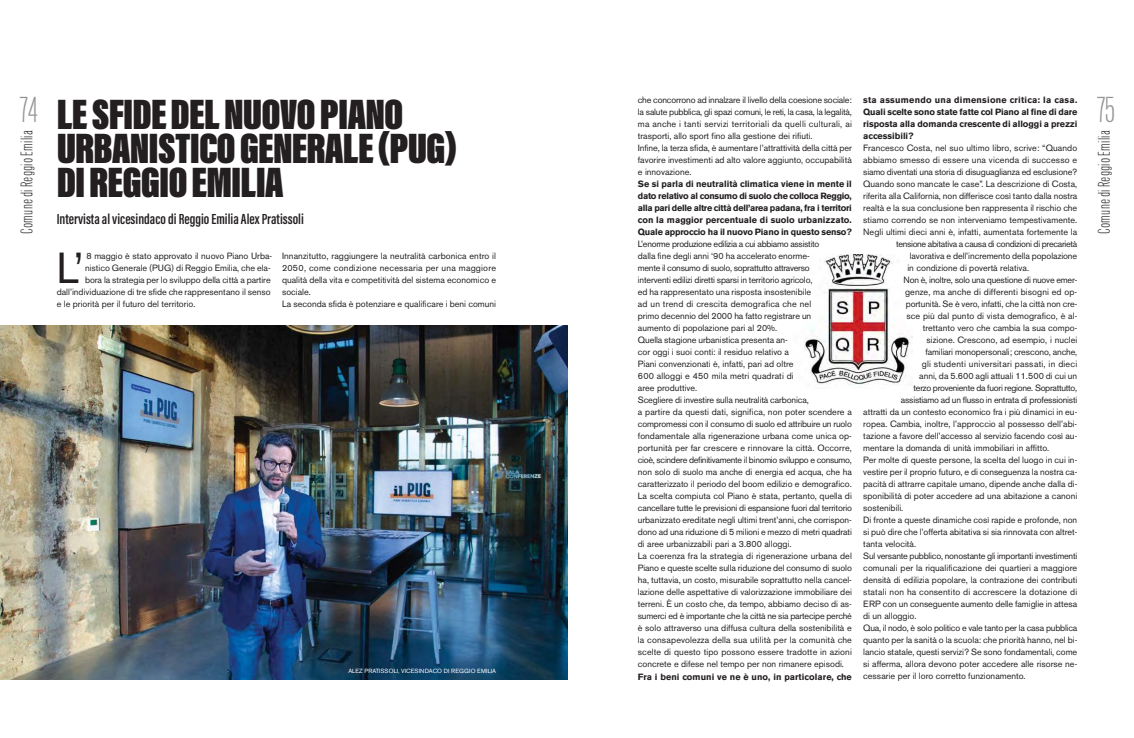
<style>
.page{position:relative;width:1134px;height:738px;background:#fff}
.page>*{position:absolute;margin:0;border:0;box-sizing:border-box;transform-origin:0 0}
.t1{font:900 43.8px/34.2px "Acumin Pro Extra Cond";letter-spacing:-.02em;color:#231f20;scale:1.04 1}
.t2{font:43px "Akzidenz Grotesk BE";color:#231f20}
.t3{font:300 condensed 30px "OPTI Venus";color:#939598}
.t4{font:600 15px "Acumin Pro Extra Cond";color:#231f20;scale:1.05 1}
.t5{font:300 condensed 14px "OPTI Venus";letter-spacing:.02em;color:#231f20}
.t6{font:9px/12px "Akzidenz Grotesk BE";color:#231f20}
.t7{font:700 9px/12px "Akzidenz Grotesk BE";letter-spacing:-.005em;color:#231f20;text-align:justify}
.t8{font:9px "Akzidenz Grotesk BE";letter-spacing:-.025em;color:#231f20}
.t9{font:9px "Akzidenz Grotesk BE";letter-spacing:-.035em;color:#231f20}
.t10{font:9px "Akzidenz Grotesk BE";letter-spacing:-.03em;color:#231f20}
.t11{font:9px "Akzidenz Grotesk BE";letter-spacing:.02em;color:#231f20}
.t12{font:6px "Akzidenz Grotesk BE";letter-spacing:.02em;color:#fff}
</style>
<div class="page">
<img style="left:804px;top:254px;width:109px;height:131px">
<img style="left:0;top:325px;width:567px;height:354px">
<h3 class="t3" style="left:18px;top:97px;width:22px">74</h3>
<h3 class="t5" style="left:21px;top:234px;width:105px;rotate:-90deg">Comune di Reggio Emilia</h3>
<h1 class="t1" style="left:57px;top:101px;width:387px">LE SFIDE DEL NUOVO PIANO<br>URBANISTICO GENERALE (PUG)<br>DI REGGIO EMILIA</h1>
<h3 class="t4" style="left:57px;top:213px;width:237px">Intervista al vicesindaco di Reggio Emilia Alex Pratissoli</h3>
<h2 class="t2" style="left:57px;top:252px;width:28px">L’</h2>
<p class="t6" style="left:87px;top:251px;width:187px">8 maggio è stato approvato il nuovo Piano Urba-</p>
<p class="t6" style="left:85px;top:263px;width:187px">nistico Generale (PUG) di Reggio Emilia, che ela-</p>
<p class="t6" style="left:85px;top:275px;width:187px">bora la strategia per lo sviluppo della città a partire</p>
<p class="t6" style="left:57px;top:287px;width:216px">dall’individuazione di tre sfide che rappresentano il senso</p>
<p class="t6" style="left:57px;top:299px;width:140px">e le priorità per il futuro del territorio.</p>
<p class="t6" style="left:282px;top:251px;width:216px">Innanzitutto, raggiungere la neutralità carbonica entro il 2050, come condizione necessaria per una maggiore qualità della vita e competitività del sistema economico e sociale.<br>La seconda sfida è potenziare e qualificare i beni comuni</p>
<p class="t12" style="left:348px;top:668px;width:149px">ALEZ PRATISSOLI, VICESINDACO DI REGGIO EMILIA</p>
<p class="t6" style="left:638px;top:95px;width:216px">che concorrono ad innalzare il livello della coesione sociale: la salute pubblica, gli spazi comuni, le reti, la casa, la legalità, ma anche i tanti servizi territoriali da quelli culturali, ai trasporti, allo sport fino alla gestione dei rifiuti.<br>Infine, la terza sfida, è aumentare l’attrattività della città per favorire investimenti ad alto valore aggiunto, occupabilità e innovazione.</p>
<p class="t7" style="left:638px;top:178px;width:216px">Se si parla di neutralità climatica viene in mente il dato relativo al consumo di suolo che colloca Reggio, alla pari delle altre città dell’area padana, fra i territori con la maggior percentuale di suolo urbanizzato.<br>Quale approccio ha il nuovo Piano in questo senso?</p>
<p class="t6" style="left:638px;top:239px;width:216px">L’enorme produzione edilizia a cui abbiamo assistito<br>dalla fine degli anni ‘90 ha accelerato enorme-<br>mente il consumo di suolo, soprattutto attraverso<br>interventi edilizi diretti sparsi in territorio agricolo,<br>ed ha rappresentato una risposta insostenibile<br>ad un trend di crescita demografica che nel<br>primo decennio del 2000 ha fatto registrare un<br>aumento di popolazione pari al 20%.<br>Quella stagione urbanistica presenta an-<br>cor oggi i suoi conti: il residuo relativo a<br>Piani convenzionati è, infatti, pari ad oltre<br>600 alloggi e 450 mila metri quadrati di<br>aree produttive.<br>Scegliere di investire sulla neutralità carbonica,<br>a partire da questi dati, significa, non poter scendere a compromessi con il consumo di suolo ed attribuire un ruolo fondamentale alla rigenerazione urbana come unica op&shy;portunità per far crescere e rinnovare la città. Occorre, cioè, scindere definitivamente il binomio sviluppo e consumo, non solo di suolo ma anche di energia ed acqua, che ha caratterizzato il periodo del boom edilizio e demografico.<br>La scelta compiuta col Piano è stata, pertanto, quella di cancellare tutte le previsioni di espansione fuori dal territorio urbanizzato ereditate negli ultimi trent’anni, che corrispon&shy;dono ad una riduzione di 5 milioni e mezzo di metri quadrati di aree urbanizzabili pari a 3.800 alloggi.<br>La coerenza fra la strategia di rigenerazione urbana del Piano e queste scelte sulla riduzione del consumo di suolo ha, tuttavia, un costo, misurabile soprattutto nella cancel&shy;lazione delle aspettative di valorizzazione immobiliare dei terreni. È un costo che, da tempo, abbiamo deciso di as&shy;sumerci ed è importante che la città ne sia partecipe perché è solo attraverso una diffusa cultura della sostenibilità e la consapevolezza della sua utilità per la comunità che scelte di questo tipo possono essere tradotte in azioni concrete e difese nel tempo per non rimanere episodi.</p>
<p class="t7" style="left:638px;top:670px;width:215px">Fra i beni comuni ve ne è uno, in particolare, che</p>
<p class="t7" style="left:863px;top:94px;width:216px">sta assumendo una dimensione critica: la casa.<br>Quali scelte sono state fatte col Piano al fine di dare risposta alla domanda crescente di alloggi a prezzi accessibili?</p>
<p class="t6" style="left:863px;top:142px;width:215px">Francesco Costa, nel suo ultimo libro, scrive: “Quando</p>
<p class="t6" style="left:863px;top:154px;width:216px">abbiamo smesso di essere una vicenda di successo e</p>
<p class="t6" style="left:863px;top:166px;width:216px">siamo diventati una storia di disuguaglianza ed esclusione?</p>
<p class="t6" style="left:863px;top:178px;width:216px">Quando sono mancate le case”. La descrizione di Costa,</p>
<p class="t6" style="left:863px;top:190px;width:216px">riferita alla California, non differisce così tanto dalla nostra</p>
<p class="t6" style="left:863px;top:202px;width:216px">realtà e la sua conclusione ben rappresenta il rischio che</p>
<p class="t6" style="left:863px;top:214px;width:216px">stiamo correndo se non interveniamo tempestivamente.</p>
<p class="t6" style="left:863px;top:226px;width:216px">Negli ultimi dieci anni è, infatti, aumentata fortemente la</p>
<p class="t9" style="left:896px;top:240px;width:183px">tensione abitativa a causa di condizioni di precarietà</p>
<p class="t6" style="left:910px;top:250px;width:169px">lavorativa e dell’incremento della popolazione</p>
<p class="t6" style="left:907px;top:262px;width:123px">in condizione di povertà relativa.</p>
<p class="t8" style="left:904px;top:276px;width:175px">Non è, inoltre, solo una questione di nuove emer-</p>
<p class="t6" style="left:905px;top:286px;width:174px">genze, ma anche di differenti bisogni ed op-</p>
<p class="t6" style="left:906px;top:298px;width:173px">portunità. Se è vero, infatti, che la città non cre-</p>
<p class="t6" style="left:906px;top:310px;width:172px">sce più dal punto di vista demografico, è al-</p>
<p class="t6" style="left:923px;top:322px;width:156px">trettanto vero che cambia la sua compo-</p>
<p class="t6" style="left:926px;top:334px;width:152px">sizione. Crescono, ad esempio, i nuclei</p>
<p class="t6" style="left:925px;top:346px;width:153px">familiari monopersonali; crescono, anche,</p>
<p class="t11" style="left:922px;top:360px;width:157px">gli studenti universitari passati, in dieci</p>
<p class="t6" style="left:919px;top:370px;width:160px">anni, da 5.600 agli attuali 11.500 di cui un</p>
<p class="t10" style="left:913px;top:384px;width:165px">terzo proveniente da fuori regione. Soprattutto,</p>
<p class="t8" style="left:901px;top:396px;width:178px">assistiamo ad un flusso in entrata di professionisti</p>
<p class="t6" style="left:863px;top:406px;width:216px">attratti da un contesto economico fra i più dinamici in eu-</p>
<p class="t6" style="left:863px;top:418px;width:215px">ropea. Cambia, inoltre, l’approccio al possesso dell’abi-</p>
<p class="t6" style="left:863px;top:430px;width:216px">tazione a favore dell’accesso al servizio facendo così au-</p>
<p class="t6" style="left:863px;top:442px;width:188px">mentare la domanda di unità immobiliari in affitto.</p>
<p class="t6" style="left:863px;top:454px;width:216px">Per molte di queste persone, la scelta del luogo in cui in-</p>
<p class="t6" style="left:863px;top:466px;width:216px">vestire per il proprio futuro, e di conseguenza la nostra ca-</p>
<p class="t6" style="left:863px;top:478px;width:216px">pacità di attrarre capitale umano, dipende anche dalla di-</p>
<p class="t6" style="left:863px;top:490px;width:216px">sponibilità di poter accedere ad una abitazione a canoni</p>
<p class="t6" style="left:863px;top:502px;width:42px">sostenibili.</p>
<p class="t6" style="left:863px;top:514px;width:216px">Di fronte a queste dinamiche così rapide e profonde, non</p>
<p class="t6" style="left:863px;top:526px;width:216px">si può dire che l’offerta abitativa si sia rinnovata con altret-</p>
<p class="t6" style="left:863px;top:538px;width:54px">tanta velocità.</p>
<p class="t8" style="left:863px;top:552px;width:216px">Sul versante pubblico, nonostante gli importanti investimenti</p>
<p class="t6" style="left:863px;top:562px;width:216px">comunali per la riqualificazione dei quartieri a maggiore</p>
<p class="t6" style="left:863px;top:574px;width:215px">densità di edilizia popolare, la contrazione dei contributi</p>
<p class="t6" style="left:863px;top:586px;width:215px">statali non ha consentito di accrescere la dotazione di</p>
<p class="t6" style="left:863px;top:598px;width:216px">ERP con un conseguente aumento delle famiglie in attesa</p>
<p class="t6" style="left:863px;top:610px;width:55px">di un alloggio.</p>
<p class="t8" style="left:863px;top:624px;width:216px">Qua, il nodo, è solo politico e vale tanto per la casa pubblica</p>
<p class="t6" style="left:863px;top:634px;width:216px">quanto per la sanità o la scuola: che priorità hanno, nel bi-</p>
<p class="t6" style="left:863px;top:646px;width:215px">lancio statale, questi servizi? Se sono fondamentali, come</p>
<p class="t6" style="left:863px;top:658px;width:216px">si afferma, allora devono poter accedere alle risorse ne-</p>
<p class="t6" style="left:863px;top:670px;width:164px">cessarie per il loro corretto funzionamento.</p>
<h3 class="t3" style="left:1095px;top:97px;width:22px">75</h3>
<h3 class="t5" style="left:1098px;top:234px;width:105px;rotate:-90deg">Comune di Reggio Emilia</h3>
</div>
